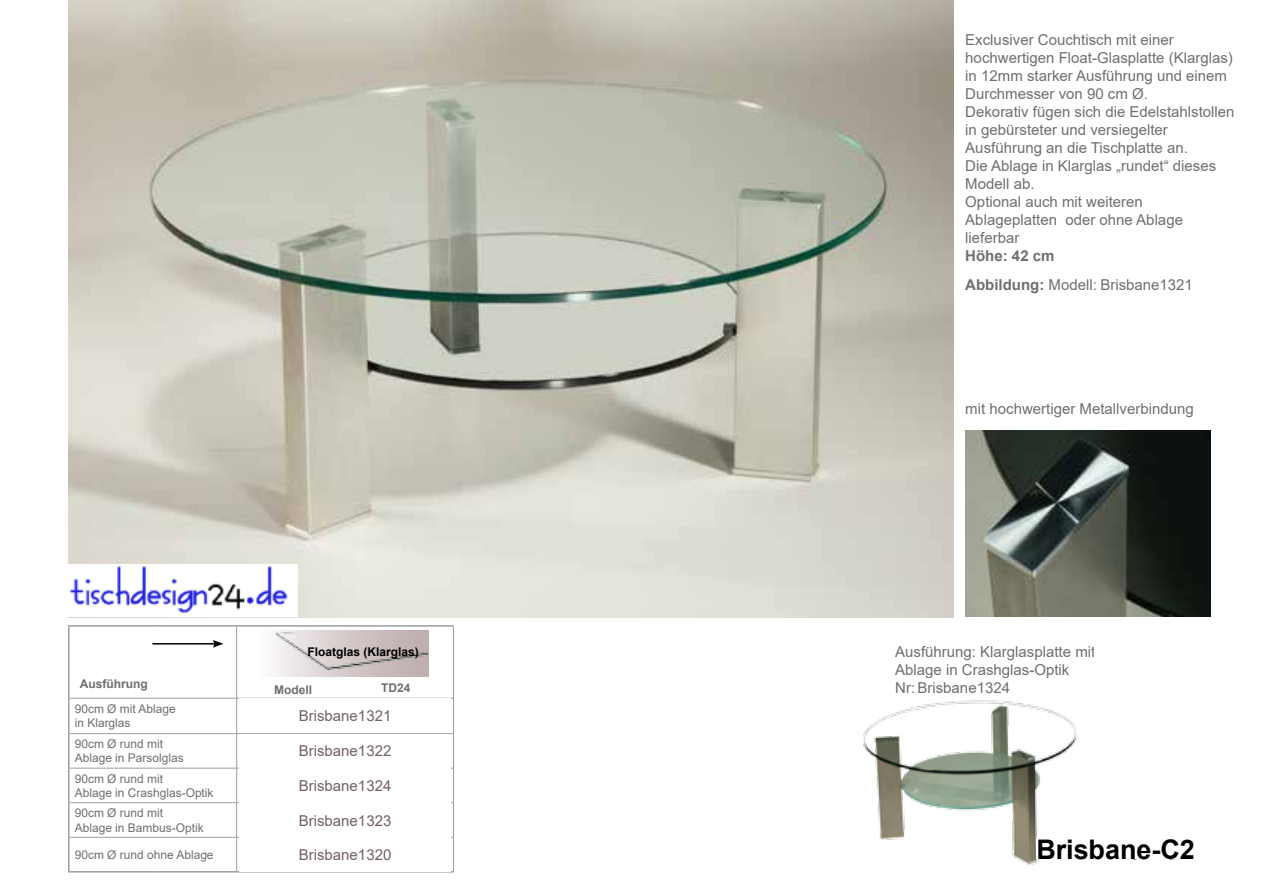
<style>
.page{position:relative;width:1263px;height:893px;background:#fff}
.page>*{position:absolute;margin:0;border:0;box-sizing:border-box;transform-origin:0 0}
.t1{font:700 27px "Arial";color:#000}
.t2{font:15px/18px "Arial";color:#706f6f}
.t3{font:15px "Arial";color:#726162}
.t4{font:700 15px/28.3px "Arial";color:#706f6f}
.t5{font:12px/14.4px "Arial";color:#706f6f}
.t6{font:700 12px "Arial";color:#706f6f}
.t7{font:700 12px "Arial";color:#000}
.s1{font-weight:400}
</style>
<div class="page">
<hr style="left:152px;top:643px;width:63px;height:1px;background:#000">
<svg style="left:213px;top:640px;width:10px;height:8px"></svg>
<hr style="left:68px;top:625px;width:85px;height:2px;background:#9d9d9c">
<hr style="left:68px;top:627px;width:2px;height:71px;background:#9d9d9c">
<hr style="left:153px;top:625px;width:84px;height:2px;background:#9d9d9c">
<hr style="left:237px;top:625px;width:108px;height:2px;background:#9d9d9c">
<hr style="left:345px;top:625px;width:109px;height:2px;background:#9d9d9c">
<hr style="left:68px;top:698px;width:2px;height:36px;background:#9d9d9c">
<hr style="left:68px;top:734px;width:2px;height:34px;background:#9d9d9c">
<hr style="left:68px;top:768px;width:2px;height:35px;background:#9d9d9c">
<hr style="left:68px;top:803px;width:2px;height:34px;background:#9d9d9c">
<hr style="left:68px;top:837px;width:2px;height:34px;background:#9d9d9c">
<hr style="left:68px;top:871px;width:85px;height:1px;background:#9d9d9c">
<hr style="left:153px;top:871px;width:84px;height:1px;background:#9d9d9c">
<hr style="left:237px;top:871px;width:108px;height:1px;background:#9d9d9c">
<hr style="left:345px;top:871px;width:109px;height:1px;background:#9d9d9c">
<hr style="left:236px;top:627px;width:1px;height:71px;background:#9d9d9c">
<hr style="left:453px;top:627px;width:1px;height:71px;background:#9d9d9c">
<hr style="left:70px;top:698px;width:83px;height:1px;background:#9d9d9c">
<hr style="left:153px;top:698px;width:84px;height:1px;background:#9d9d9c">
<hr style="left:237px;top:698px;width:108px;height:1px;background:#9d9d9c">
<hr style="left:236px;top:698px;width:1px;height:35px;background:#9d9d9c">
<hr style="left:345px;top:698px;width:109px;height:1px;background:#9d9d9c">
<hr style="left:453px;top:698px;width:1px;height:35px;background:#9d9d9c">
<hr style="left:70px;top:733px;width:83px;height:1px;background:#9d9d9c">
<hr style="left:153px;top:733px;width:84px;height:1px;background:#9d9d9c">
<hr style="left:237px;top:733px;width:108px;height:1px;background:#9d9d9c">
<hr style="left:236px;top:734px;width:1px;height:34px;background:#9d9d9c">
<hr style="left:345px;top:733px;width:109px;height:1px;background:#9d9d9c">
<hr style="left:453px;top:734px;width:1px;height:34px;background:#9d9d9c">
<hr style="left:70px;top:768px;width:83px;height:1px;background:#9d9d9c">
<hr style="left:153px;top:768px;width:84px;height:1px;background:#9d9d9c">
<hr style="left:237px;top:768px;width:108px;height:1px;background:#9d9d9c">
<hr style="left:236px;top:768px;width:1px;height:34px;background:#9d9d9c">
<hr style="left:345px;top:768px;width:109px;height:1px;background:#9d9d9c">
<hr style="left:453px;top:768px;width:1px;height:34px;background:#9d9d9c">
<hr style="left:70px;top:802px;width:83px;height:1px;background:#9d9d9c">
<hr style="left:153px;top:802px;width:84px;height:1px;background:#9d9d9c">
<hr style="left:237px;top:802px;width:108px;height:1px;background:#9d9d9c">
<hr style="left:236px;top:803px;width:1px;height:34px;background:#9d9d9c">
<hr style="left:345px;top:802px;width:109px;height:1px;background:#9d9d9c">
<hr style="left:453px;top:803px;width:1px;height:34px;background:#9d9d9c">
<hr style="left:70px;top:837px;width:83px;height:1px;background:#9d9d9c">
<hr style="left:153px;top:837px;width:84px;height:1px;background:#9d9d9c">
<hr style="left:237px;top:837px;width:108px;height:1px;background:#9d9d9c">
<hr style="left:236px;top:837px;width:1px;height:34px;background:#9d9d9c">
<hr style="left:345px;top:837px;width:109px;height:1px;background:#9d9d9c">
<hr style="left:453px;top:837px;width:1px;height:34px;background:#9d9d9c">
<div style="left:258px;top:630px;width:170px;height:46px;background:linear-gradient(to right,#faf8f9,#b8a7a8)"></div>
<img style="left:276px;top:632px;width:151px;height:37px">
<img style="left:965px;top:430px;width:245px;height:187px">
<img style="left:68px;top:0;width:886px;height:617px">
<img style="left:863px;top:700px;width:215px;height:165px">
<div style="left:239px;top:698px;width:211px;height:35px;background:#fff"></div>
<div style="left:239px;top:768px;width:211px;height:34px;background:#fff"></div>
<div style="left:239px;top:838px;width:211px;height:34px;background:#fff"></div>
<div style="left:1036px;top:839px;width:159px;height:20px;background:#fff"></div>
<img style="left:68px;top:564px;width:230px;height:53px">
<p class="t2" style="left:965px;top:31px;width:271px">Exclusiver Couchtisch mit einer hochwertigen Float-Glasplatte (Klarglas) in 12mm starker Ausführung und einem<br>Durchmesser von 90 cm Ø.<br>Dekorativ fügen sich die Edelstahlstollen in gebürsteter und versiegelter<br>Ausführung an die Tischplatte an.<br>Die Ablage in Klarglas „rundet“ dieses<br>Modell ab.<br>Optional auch mit weiteren<br>Ablageplatten oder ohne Ablage lieferbar</p>
<p class="t4" style="left:965px;top:242px;width:228px">Höhe: 42 cm<br>Abbildung: <span class="s1">Modell:</span> 2.32.921-99</p>
<p class="t2" style="left:1100px;top:275px;width:94px">Brisbane1321</p>
<p class="t2" style="left:965px;top:400px;width:230px">mit hochwertiger Metallverbindung</p>
<p class="t7" style="left:308px;top:643px;width:113px">Floatglas (Klarglas)</p>
<p class="t6" style="left:80px;top:675px;width:69px">Ausführung</p>
<p class="t6" style="left:381px;top:679px;width:31px">TD24</p>
<p class="t6" style="left:274px;top:681px;width:40px">Modell</p>
<p class="t2" style="left:895px;top:643px;width:202px">Ausführung: Klarglasplatte mit<br>Ablage in Crashglas-Optik<br>Nr: 2.32.926-99</p>
<p class="t2" style="left:917px;top:679px;width:94px">Brisbane1324</p>
<p class="t5" style="left:75px;top:702px;width:102px">90cm Ø mit Ablage in Klarglas</p>
<p class="t5" style="left:75px;top:736px;width:110px">90cm Ø rund mit<br>Ablage in Parsolglas</p>
<p class="t5" style="left:75px;top:771px;width:140px">90cm Ø rund mit<br>Ablage in Crashglas-Optik</p>
<p class="t5" style="left:75px;top:806px;width:130px">90cm Ø rund mit<br>Ablage in Bambus-Optik</p>
<p class="t5" style="left:75px;top:847px;width:140px">90cm Ø rund ohne Ablage</p>
<p class="t3" style="left:299px;top:706px;width:94px">Brisbane1321</p>
<p class="t3" style="left:299px;top:741px;width:94px">Brisbane1322</p>
<p class="t3" style="left:299px;top:775px;width:94px">Brisbane1324</p>
<p class="t3" style="left:299px;top:810px;width:94px">Brisbane1323</p>
<p class="t3" style="left:299px;top:845px;width:94px">Brisbane1320</p>
<h1 class="t1" style="left:1036px;top:830px;width:160px">Brisbane-C2</h1>
<h1 class="t1" style="left:1105px;top:830px;width:77px">2.32.9</h1>
</div>
